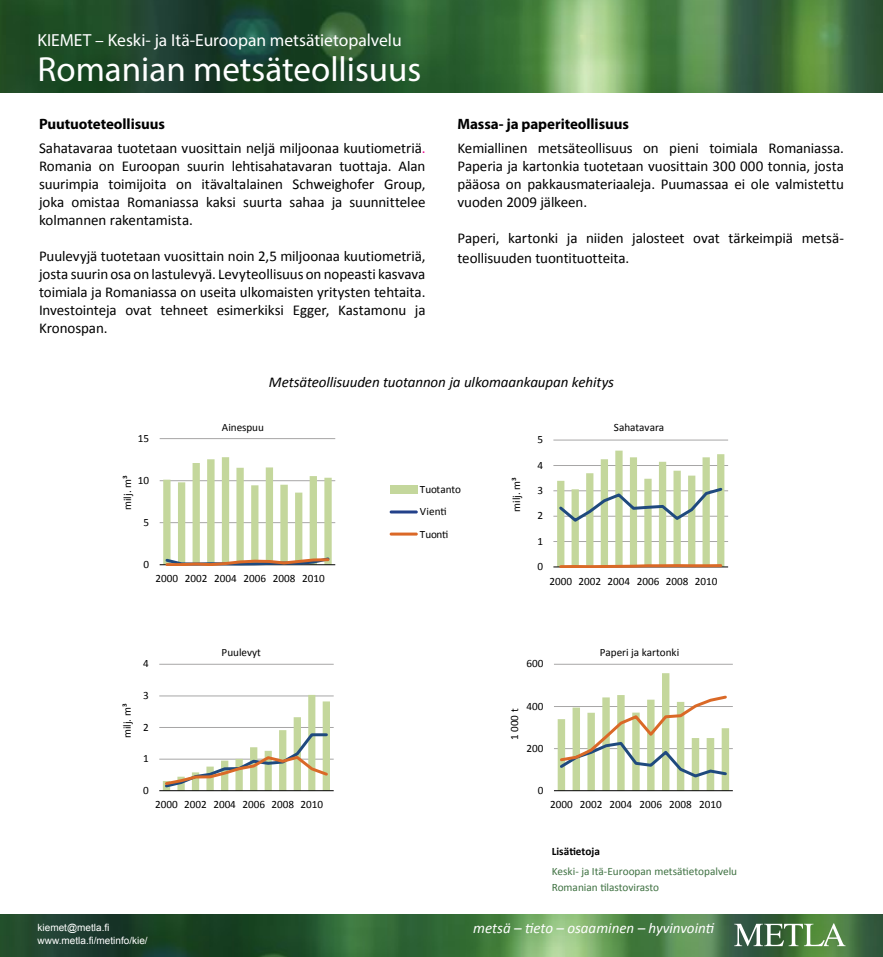
<style>
.page{position:relative;width:883px;height:957px;background:#fff}
.page>*{position:absolute;margin:0;border:0;box-sizing:border-box;transform-origin:0 0}
.t1{font:35px "Myriad Pro";color:#fff}
.t2{font:17.5px "Myriad Pro";color:#fff}
.t3{font:15px/18px "Calibri";letter-spacing:-.005em;color:#000;text-align:justify}
.t4{font:italic 15px "Calibri";letter-spacing:-.005em;color:#000}
.t5{font:700 15px "Myriad Pro";letter-spacing:-.005em;color:#000}
.t6{font:italic 15px "Calibri";color:#fff}
.t7{font:11.25px/16px "Calibri";color:#3d7040}
.t8{font:700 11.25px "Calibri";color:#000}
.t9{font:11.12px/22.6px "Calibri";color:#010101}
.t10{font:10px/13.8px "Arial";color:#fff}
.s1{color:#ec008c}
</style>
<div class="page">
<img style="left:0;top:914px;width:882px;height:43px">
<svg style="left:734px;top:923px;width:111px;height:23px"></svg>
<img style="left:0;top:0;width:882px;height:93px">
<div style="left:390px;top:485px;width:27px;height:8px;background:#c4d79c"></div>
<hr style="left:389px;top:510px;width:28px;height:3px;background:#23418a;border-radius:2px">
<hr style="left:389px;top:532px;width:28px;height:3px;background:#db6827;border-radius:2px">
<hr style="left:160px;top:438px;width:175px;height:1px;background:#a7a6a6">
<hr style="left:160px;top:480px;width:175px;height:1px;background:#a7a6a6">
<hr style="left:160px;top:522px;width:175px;height:1px;background:#a7a6a6">
<hr style="left:160px;top:564px;width:175px;height:1px;background:#010101">
<svg style="left:163px;top:457px;width:168px;height:108px"></svg>
<hr style="left:553px;top:440px;width:175px;height:1px;background:#a7a6a6">
<hr style="left:553px;top:465px;width:175px;height:1px;background:#a7a6a6">
<hr style="left:553px;top:490px;width:175px;height:1px;background:#a7a6a6">
<hr style="left:553px;top:516px;width:175px;height:1px;background:#a7a6a6">
<hr style="left:553px;top:541px;width:175px;height:1px;background:#a7a6a6">
<hr style="left:553px;top:567px;width:175px;height:1px;background:#010101">
<svg style="left:556px;top:450px;width:168px;height:118px"></svg>
<hr style="left:159px;top:664px;width:174px;height:1px;background:#a7a6a6">
<hr style="left:159px;top:696px;width:174px;height:1px;background:#a7a6a6">
<hr style="left:159px;top:727px;width:174px;height:1px;background:#a7a6a6">
<hr style="left:159px;top:759px;width:174px;height:1px;background:#a7a6a6">
<hr style="left:159px;top:790px;width:174px;height:1px;background:#010101">
<svg style="left:163px;top:695px;width:167px;height:95px"></svg>
<hr style="left:554px;top:664px;width:178px;height:1px;background:#a7a6a6">
<hr style="left:554px;top:706px;width:178px;height:1px;background:#a7a6a6">
<hr style="left:554px;top:748px;width:178px;height:1px;background:#a7a6a6">
<hr style="left:554px;top:790px;width:178px;height:1px;background:#010101">
<svg style="left:557px;top:673px;width:172px;height:117px"></svg>
<p class="t2" style="left:38px;top:29px;width:365px">KIEMET – Keski- ja Itä-Euroopan metsätietopalvelu</p>
<h1 class="t1" style="left:38px;top:48px;width:385px">Romanian metsäteollisuus</h1>
<p class="t5" style="left:39px;top:114px;width:127px">Puutuoteteollisuus</p>
<p class="t3" style="left:39px;top:139px;width:388px">Sahatavaraa tuotetaan vuosittain neljä miljoonaa kuutiometriä<span class="s1">.<br></span>Romania on Euroopan suurin lehtisahatavaran tuottaja. Alan suurimpia toimijoita on itävaltalainen Schweighofer Group, joka omistaa Romaniassa kaksi suurta sahaa ja suunnittelee kolmannen rakentamista.</p>
<p class="t3" style="left:39px;top:247px;width:388px">Puulevyjä tuotetaan vuosittain noin 2,5 miljoonaa kuutiometriä, josta suurin osa on lastulevyä. Levyteollisuus on nopeasti kasvava toimiala ja Romaniassa on useita ulkomaisten yritysten tehtaita.<br>Investointeja ovat tehneet esimerkiksi Egger, Kastamonu ja Kronospan.</p>
<p class="t5" style="left:457px;top:114px;width:173px">Massa- ja paperiteollisuus</p>
<p class="t3" style="left:457px;top:139px;width:388px">Kemiallinen metsäteollisuus on pieni toimiala Romaniassa.<br>Paperia ja kartonkia tuotetaan vuosittain 300 000 tonnia, josta pääosa on pakkausmateriaaleja. Puumassaa ei ole valmistettu vuoden 2009 jälkeen.</p>
<p class="t3" style="left:457px;top:228px;width:388px;line-height:19.5px">Paperi, kartonki ja niiden jalosteet ovat tärkeimpiä metsä&shy;teollisuuden tuontituotteita.</p>
<p class="t4" style="left:269px;top:372px;width:346px">Metsäteollisuuden tuotannon ja ulkomaankaupan kehitys</p>
<p class="t9" style="left:222px;top:415px;width:44px">Ainespuu</p>
<p class="t9" style="left:613px;top:416px;width:52px">Sahatavara</p>
<p class="t9" style="left:138px;top:427px;width:13px">15</p>
<p class="t9" style="left:537px;top:428px;width:7px">5</p>
<p class="t9" style="left:537px;top:454px;width:7px">4</p>
<p class="t9" style="left:116px;top:510px;width:36px;rotate:-90deg">milj. m³</p>
<p class="t9" style="left:138px;top:469px;width:13px">10</p>
<p class="t9" style="left:143px;top:511px;width:7px">5</p>
<p class="t9" style="left:420px;top:477px;width:43px">Tuotanto<br>Vienti<br>Tuonti</p>
<p class="t9" style="left:505px;top:512px;width:36px;rotate:-90deg">milj. m³</p>
<p class="t9" style="left:537px;top:479px;width:7px">3</p>
<p class="t9" style="left:537px;top:504px;width:7px">2</p>
<p class="t9" style="left:537px;top:530px;width:7px">1</p>
<p class="t9" style="left:143px;top:553px;width:7px">0</p>
<p class="t9" style="left:537px;top:555px;width:7px">0</p>
<p class="t9" style="left:156px;top:567px;width:170px">2000 2002 2004 2006 2008 2010</p>
<p class="t9" style="left:549px;top:569px;width:170px">2000 2002 2004 2006 2008 2010</p>
<p class="t9" style="left:221px;top:641px;width:41px">Puulevyt</p>
<p class="t9" style="left:599px;top:641px;width:81px">Paperi ja kartonki</p>
<p class="t9" style="left:143px;top:652px;width:7px">4</p>
<p class="t9" style="left:526px;top:652px;width:18px">600</p>
<p class="t9" style="left:143px;top:684px;width:7px">3</p>
<p class="t9" style="left:116px;top:738px;width:36px;rotate:-90deg">milj. m³</p>
<p class="t9" style="left:143px;top:716px;width:7px">2</p>
<p class="t9" style="left:503px;top:740px;width:33px;rotate:-90deg">1 000 t</p>
<p class="t9" style="left:526px;top:694px;width:18px">400</p>
<p class="t9" style="left:526px;top:737px;width:18px">200</p>
<p class="t9" style="left:143px;top:747px;width:7px">1</p>
<p class="t9" style="left:143px;top:779px;width:7px">0</p>
<p class="t9" style="left:537px;top:779px;width:7px">0</p>
<p class="t9" style="left:155px;top:793px;width:169px">2000 2002 2004 2006 2008 2010</p>
<p class="t9" style="left:550px;top:793px;width:173px">2000 2002 2004 2006 2008 2010</p>
<p class="t8" style="left:551px;top:844px;width:50px">Lisätietoja</p>
<p class="t7" style="left:551px;top:863px;width:187px">Keski- ja Itä-Euroopan metsätietopalvelu<br>Romanian tilastovirasto</p>
<p class="t10" style="left:38px;top:920px;width:112px">kiemet@metla.fi www.metla.fi/metinfo/kie/</p>
<p class="t6" style="left:473px;top:918px;width:242px">metsä – tieto – osaaminen – hyvinvointi</p>
</div>
